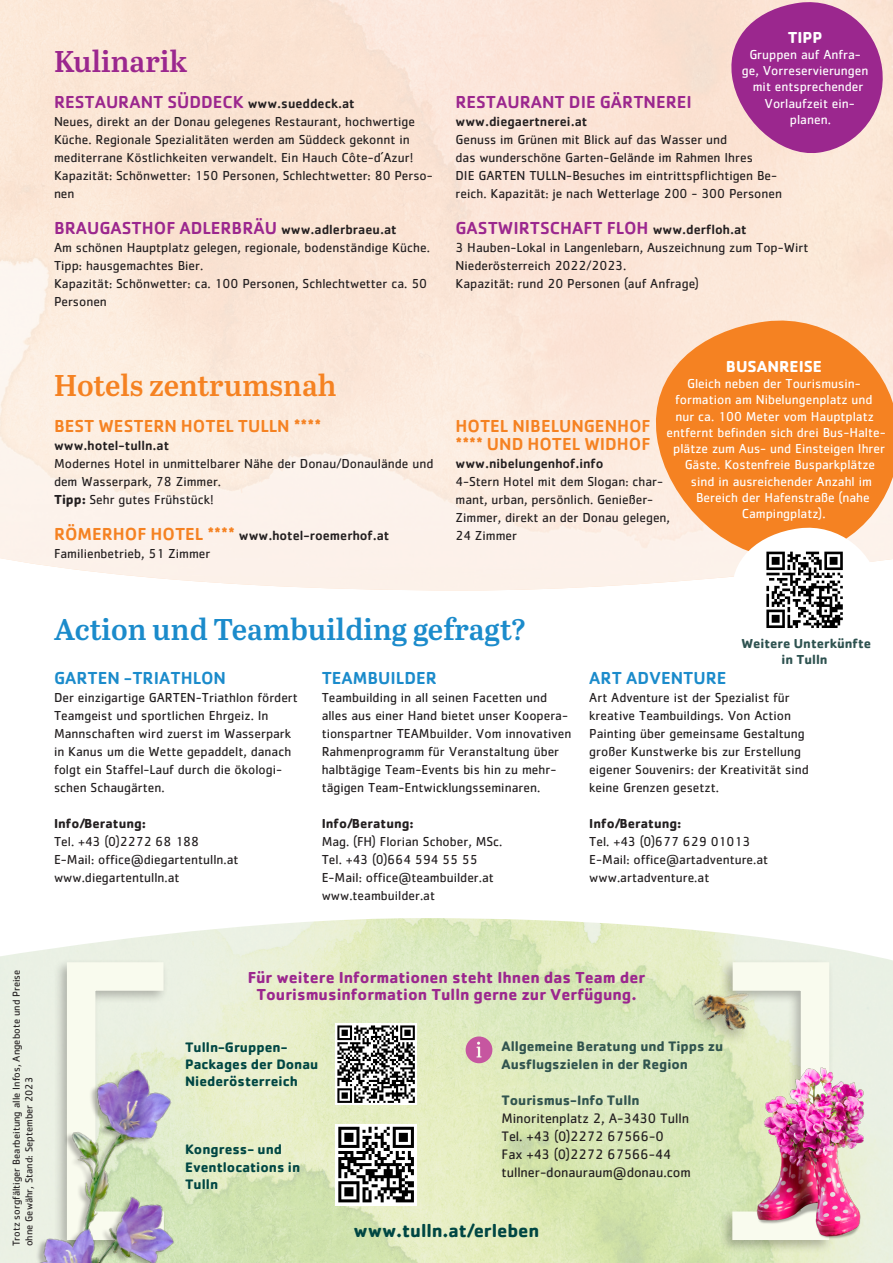
<style>
.page{position:relative;width:893px;height:1263px;background:#fff}
.page>*{position:absolute;margin:0;border:0;box-sizing:border-box;transform-origin:0 0}
.t1{font:600 30px "Abril Text";color:#1b8bcb}
.t2{font:600 30px "Abril Text";color:#f58222}
.t3{font:600 30px "Abril Text";color:#9b278e}
.Copy{font:700 19.05px "Cachet Std";letter-spacing:-.005em;color:#004643}
.HL_Bieträge{font:500 18px "Cachet Std";color:#9b278e}
.HL_Bieträge-2{font:500 18px/18px "Cachet Std";color:#f58222}
.HL_Bieträge-3{font:500 18px "Cachet Std";color:#1b8bcb}
.t4{font:700 16.5px/16.5px "Cachet Std";color:#9b278e;text-align:center}
.t5{font:700 16.5px "Cachet Std";color:#fff}
.Copy-2{font:14.25px "Cachet Std";letter-spacing:-.005em;color:#231f20}
.t6{font:700 14.25px/17.1px "Cachet Std";color:#004643}
.Copy-3{font:700 14.25px/18px "Cachet Std";letter-spacing:-.005em;color:#31544f}
.FT{font:13.5px/18px "Cachet Std";color:#231f20}
.t7{font:13.5px "Cachet Std";color:#fff}
.HL_Bieträge-4{font:500 13.5px "Cachet Std";color:#231f20}
.FT-2{font:700 13.5px "Cachet Std";color:#231f20}
.t8{font:700 13.5px "Cachet Std";color:#2e5250}
.t9{font:10.5px/12.6px "Cachet Std";color:#231f20}
.s1{font-size:13.5px;color:#231f20}
.s2{font-weight:700}
.s3{font-size:18px;color:#f58222}
</style>
<div class="page">
<img style="left:0;top:918px;width:893px;height:345px">
<div style="left:335px;top:1023px;width:82px;height:82px;background:#fff"></div>
<svg style="left:337px;top:1025px;width:78px;height:78px"></svg>
<svg style="left:335px;top:1124px;width:82px;height:81px"></svg>
<svg style="left:338px;top:1127px;width:76px;height:75px"></svg>
<div style="left:53px;top:958px;width:115px;height:296px;background:#231f20;opacity:.3"></div>
<div style="left:67px;top:962px;width:111px;height:278px;border:28px solid #f9fbee"></div>
<div style="left:719px;top:958px;width:115px;height:296px;background:#231f20;opacity:.3"></div>
<div style="left:718px;top:962px;width:111px;height:278px;border:28px solid #f9fbee"></div>
<img style="left:740px;top:1044px;width:135px;height:202px">
<img style="left:0;top:987px;width:224px;height:276px">
<div style="left:680px;top:990px;width:73px;height:57px;background:#231f20;opacity:.3"></div>
<img style="left:685px;top:972px;width:79px;height:70px">
<svg style="left:648px;top:313px;width:245px;height:253px;background:#f69d53"></svg>
<svg style="left:727px;top:0;width:160px;height:158px;background:#b75fa2"></svg>
<svg style="left:727px;top:523px;width:158px;height:105px"></svg>
<div style="left:466px;top:1036px;width:26px;height:27px;background:#c656a0;border-radius:50%"></div>
<svg style="left:476px;top:1042px;width:5px;height:15px"></svg>
<p class="t3" style="left:54px;top:39px;width:135px">Kulinarik</p>
<p class="HL_Bieträge" style="left:54px;top:91px;width:302px">RESTAURANT SÜDDECK <span class="s1">www.sueddeck.at</span></p>
<p class="FT" style="left:54px;top:112px;width:363px">Neues, direkt an der Donau gelegenes Restaurant, hochwertige<br>Küche. Regionale Spezialitäten werden am Süddeck gekonnt in mediterrane Köstlichkeiten verwandelt. Ein Hauch Côte-d´Azur!</p>
<p class="FT" style="left:54px;top:166px;width:380px">Kapazität: Schönwetter: 150 Personen, Schlechtwetter: 80 Perso&shy;nen</p>
<p class="HL_Bieträge" style="left:54px;top:217px;width:344px">BRAUGASTHOF ADLERBRÄU <span class="s1">www.adlerbraeu.at</span></p>
<p class="FT" style="left:54px;top:238px;width:377px">Am schönen Hauptplatz gelegen, regionale, bodenständige Küche.<br>Tipp: hausgemachtes Bier.</p>
<p class="FT" style="left:54px;top:274px;width:375px">Kapazität: Schönwetter: ca. 100 Personen, Schlechtwetter ca. 50<br>Personen</p>
<p class="t2" style="left:54px;top:363px;width:284px">Hotels zentrumsnah</p>
<p class="HL_Bieträge-2" style="left:54px;top:416px;width:269px">BEST WESTERN HOTEL TULLN ****</p>
<p class="HL_Bieträge-4" style="left:54px;top:437px;width:117px">www.hotel-tulln.at</p>
<p class="FT" style="left:54px;top:454px;width:381px">Modernes Hotel in unmittelbarer Nähe der Donau/Donaulände und dem Wasserpark, 78 Zimmer.</p>
<p class="FT" style="left:54px;top:490px;width:161px"><span class="s2">Tipp:</span> Sehr gutes Frühstück!</p>
<p class="HL_Bieträge-4" style="left:54px;top:527px;width:337px"><span class="s3">RÖMERHOF HOTEL ****</span> www.hotel-roemerhof.at</p>
<p class="FT" style="left:54px;top:544px;width:158px">Familienbetrieb, 51 Zimmer</p>
<p class="t5" style="left:788px;top:27px;width:36px">TIPP</p>
<p class="t7" style="left:749px;top:47px;width:113px">Gruppen auf Anfra-</p>
<p class="t7" style="left:742px;top:63px;width:128px">ge, Vorreservierungen</p>
<p class="t7" style="left:753px;top:79px;width:112px">mit entsprechender</p>
<p class="t7" style="left:764px;top:95px;width:92px">Vorlaufzeit ein-</p>
<p class="t7" style="left:790px;top:111px;width:42px">planen.</p>
<p class="HL_Bieträge" style="left:455px;top:91px;width:238px">RESTAURANT DIE GÄRTNEREI</p>
<p class="HL_Bieträge-4" style="left:455px;top:113px;width:133px">www.diegaertnerei.at</p>
<p class="FT" style="left:455px;top:130px;width:328px">Genuss im Grünen mit Blick auf das Wasser und<br>das wunderschöne Garten-Gelände im Rahmen Ihres<br>DIE GARTEN TULLN-Besuches im eintrittspflichtigen Be&shy;reich. Kapazität: je nach Wetterlage 200 - 300 Personen</p>
<p class="HL_Bieträge" style="left:455px;top:217px;width:293px">GASTWIRTSCHAFT FLOH <span class="s1">www.derfloh.at</span></p>
<p class="FT" style="left:455px;top:238px;width:354px">3 Hauben-Lokal in Langenlebarn, Auszeichnung zum Top-Wirt<br>Niederösterreich 2022/2023.</p>
<p class="FT" style="left:455px;top:274px;width:245px">Kapazität: rund 20 Personen (auf Anfrage)</p>
<p class="t5" style="left:726px;top:356px;width:98px">BUSANREISE</p>
<p class="t7" style="left:687px;top:376px;width:175px">Gleich neben der Tourismusin-</p>
<p class="t7" style="left:675px;top:392px;width:199px">formation am Nibelungenplatz und</p>
<p class="t7" style="left:675px;top:408px;width:200px">nur ca. 100 Meter vom Hauptplatz</p>
<p class="t7" style="left:667px;top:424px;width:221px">entfernt befinden sich drei Bus-Halte-</p>
<p class="t7" style="left:673px;top:441px;width:213px">plätze zum Aus- und Einsteigen Ihrer</p>
<p class="t7" style="left:685px;top:457px;width:192px">Gäste. Kostenfreie Busparkplätze</p>
<p class="t7" style="left:691px;top:473px;width:182px">sind in ausreichender Anzahl im</p>
<p class="t7" style="left:696px;top:489px;width:175px">Bereich der Hafenstraße (nahe</p>
<p class="t7" style="left:742px;top:505px;width:85px">Campingplatz).</p>
<p class="HL_Bieträge-2" style="left:455px;top:416px;width:197px">HOTEL NIBELUNGENHOF **** UND HOTEL WIDHOF</p>
<p class="HL_Bieträge-4" style="left:455px;top:455px;width:149px">www.nibelungenhof.info</p>
<p class="FT" style="left:455px;top:472px;width:216px">4-Stern Hotel mit dem Slogan: char&shy;mant, urban, persönlich. Genießer-<br>Zimmer, direkt an der Donau gelegen,<br>24 Zimmer</p>
<p class="t1" style="left:54px;top:607px;width:474px">Action und Teambuilding gefragt?</p>
<p class="HL_Bieträge-3" style="left:54px;top:667px;width:174px">GARTEN -TRIATHLON</p>
<p class="FT" style="left:54px;top:688px;width:245px">Der einzigartige GARTEN-Triathlon fördert Teamgeist und sportlichen Ehrgeiz. In Mannschaften wird zuerst im Wasserpark in Kanus um die Wette gepaddelt, danach folgt ein Staffel-Lauf durch die ökologi&shy;schen Schaugärten.</p>
<p class="FT-2" style="left:54px;top:815px;width:94px">Info/Beratung:</p>
<p class="FT" style="left:54px;top:832px;width:147px">Tel. +43 (0)2272 68 188</p>
<p class="FT" style="left:54px;top:850px;width:186px">E-Mail: office@diegartentulln.at</p>
<p class="FT" style="left:54px;top:868px;width:127px">www.diegartentulln.at</p>
<p class="HL_Bieträge-3" style="left:322px;top:667px;width:117px">TEAMBUILDER</p>
<p class="FT" style="left:322px;top:688px;width:251px">Teambuilding in all seinen Facetten und alles aus einer Hand bietet unser Koopera&shy;tionspartner TEAMbuilder. Vom innovativen Rahmenprogramm für Veranstaltung über halbtägige Team-Events bis hin zu mehr&shy;tägigen Team-Entwicklungsseminaren.</p>
<p class="FT-2" style="left:322px;top:815px;width:94px">Info/Beratung:</p>
<p class="FT" style="left:322px;top:832px;width:182px">Mag. (FH) Florian Schober, MSc.</p>
<p class="FT" style="left:322px;top:850px;width:158px">Tel. +43 (0)664 594 55 55</p>
<p class="FT" style="left:322px;top:868px;width:174px">E-Mail: office@teambuilder.at</p>
<p class="FT" style="left:322px;top:886px;width:115px">www.teambuilder.at</p>
<p class="t8" style="left:741px;top:635px;width:131px">Weitere Unterkünfte</p>
<p class="t8" style="left:781px;top:651px;width:48px">in Tulln</p>
<p class="HL_Bieträge-3" style="left:589px;top:667px;width:139px">ART ADVENTURE</p>
<p class="FT" style="left:589px;top:688px;width:202px">Art Adventure ist der Spezialist für</p>
<p class="FT" style="left:589px;top:706px;width:203px">kreative Teambuildings. Von Action</p>
<p class="FT" style="left:589px;top:724px;width:217px">Painting über gemeinsame Gestaltung</p>
<p class="FT" style="left:589px;top:742px;width:213px">großer Kunstwerke bis zur Erstellung</p>
<p class="FT" style="left:589px;top:760px;width:221px">eigener Souvenirs: der Kreativität sind keine Grenzen gesetzt.</p>
<p class="FT-2" style="left:589px;top:815px;width:94px">Info/Beratung:</p>
<p class="FT" style="left:589px;top:832px;width:163px">Tel. +43 (0)677 629 01013</p>
<p class="FT" style="left:589px;top:850px;width:180px">E-Mail: office@artadventure.at</p>
<p class="FT" style="left:589px;top:868px;width:122px">www.artadventure.at</p>
<p class="t9" style="left:10px;top:1246px;width:278px;rotate:-90deg">Trotz sorgfältiger Bearbeitung alle Infos, Angebote und Preise ohne Gewähr, Stand: September 2023</p>
<p class="t4" style="left:248px;top:969px;width:399px">Für weitere Informationen steht Ihnen das Team der<br>Tourismusinformation Tulln gerne zur Verfügung.</p>
<p class="t6" style="left:185px;top:1038px;width:135px">Tulln-Gruppen-<br>Packages der Donau<br>Niederösterreich</p>
<p class="Copy-3" style="left:501px;top:1036px;width:223px">Allgemeine Beratung und Tipps zu<br>Ausflugszielen in der Region</p>
<p class="Copy-3" style="left:501px;top:1090px;width:140px">Tourismus-Info Tulln</p>
<p class="Copy-2" style="left:501px;top:1109px;width:189px">Minoritenplatz 2, A-3430 Tulln</p>
<p class="Copy-2" style="left:501px;top:1127px;width:164px">Tel. +43 (0)2272 67566-0</p>
<p class="Copy-2" style="left:501px;top:1145px;width:171px">Fax +43 (0)2272 67566-44</p>
<p class="Copy-2" style="left:501px;top:1163px;width:191px">tullner-donauraum@donau.com</p>
<p class="t6" style="left:185px;top:1140px;width:117px">Kongress- und<br>Eventlocations in<br>Tulln</p>
<p class="Copy" style="left:354px;top:1218px;width:187px">www.tulln.at/erleben</p>
</div>
